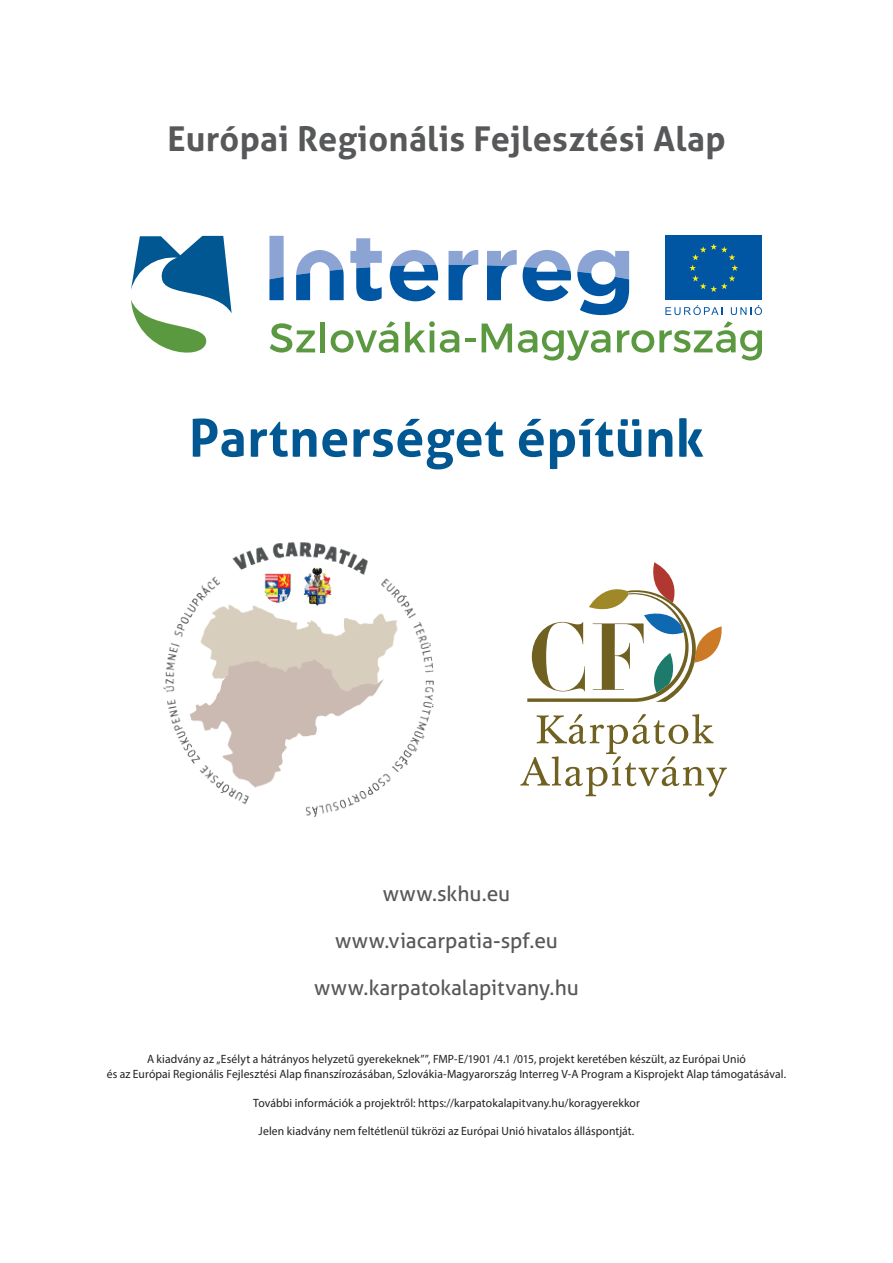
<style>
.page{position:relative;width:893px;height:1263px;background:#fff}
.page>*{position:absolute;margin:0;border:0;box-sizing:border-box;transform-origin:0 0}
.t1{font:700 52.05px "Aller";letter-spacing:.01em;color:#015792}
.t2{font:700 34.2px "Aller";letter-spacing:.01em;color:#57585a}
.t3{font:21px "Aller";letter-spacing:-.005em;color:#57585a}
.t4{font:12px/14.4px "Myriad Pro";letter-spacing:.005em;color:#231f20;text-align:center}
</style>
<div class="page">
<svg style="left:269px;top:236px;width:15px;height:64px"></svg>
<svg style="left:350px;top:238px;width:32px;height:63px"></svg>
<svg style="left:390px;top:250px;width:48px;height:51px"></svg>
<svg style="left:449px;top:250px;width:29px;height:50px"></svg>
<svg style="left:487px;top:250px;width:30px;height:50px"></svg>
<svg style="left:523px;top:250px;width:48px;height:51px"></svg>
<svg style="left:577px;top:250px;width:52px;height:65px"></svg>
<svg style="left:296px;top:250px;width:48px;height:50px"></svg>
<div style="left:665px;top:236px;width:97px;height:64px;background:#0156a4"></div>
<svg style="left:689px;top:243px;width:49px;height:49px"></svg>
<svg style="left:270px;top:323px;width:45px;height:30px"></svg>
<hr style="left:321px;top:322px;width:4px;height:30px;background:#5b9941">
<svg style="left:331px;top:321px;width:67px;height:32px"></svg>
<svg style="left:405px;top:321px;width:54px;height:32px"></svg>
<svg style="left:465px;top:338px;width:10px;height:3px"></svg>
<svg style="left:482px;top:324px;width:30px;height:28px"></svg>
<svg style="left:518px;top:330px;width:92px;height:31px"></svg>
<svg style="left:617px;top:321px;width:145px;height:39px"></svg>
<svg style="left:131px;top:236px;width:101px;height:117px"></svg>
<svg style="left:665px;top:305px;width:57px;height:10px"></svg>
<svg style="left:731px;top:305px;width:31px;height:10px"></svg>
<img style="left:163px;top:542px;width:271px;height:275px">
<svg style="left:520px;top:714px;width:207px;height:83px"></svg>
<svg style="left:527px;top:562px;width:195px;height:140px"></svg>
<h2 class="t2" style="left:167px;top:118px;width:560px">Európai Regionális Fejlesztési Alap</h2>
<h1 class="t1" style="left:189px;top:406px;width:516px">Partnerséget építünk</h1>
<h3 class="t3" style="left:383px;top:881px;width:129px">www.skhu.eu</h3>
<h3 class="t3" style="left:335px;top:928px;width:224px">www.viacarpatia-spf.eu</h3>
<h3 class="t3" style="left:314px;top:975px;width:266px">www.karpatokalapitvany.hu</h3>
<p class="t4" style="left:107px;top:1052px;width:681px">A kiadvány az „Esélyt a hátrányos helyzetű gyerekeknek””, FMP-E/1901 /4.1 /015, projekt keretében készült, az Európai Unió<br>és az Európai Regionális Fejlesztési Alap finanszírozásában, Szlovákia-Magyarország Interreg V-A Program a Kisprojekt Alap támogatásával.</p>
<p class="t4" style="left:253px;top:1095px;width:388px">További információk a projektről: https://karpatokalapitvany.hu/koragyerekkor</p>
<p class="t4" style="left:259px;top:1124px;width:377px">Jelen kiadvány nem feltétlenül tükrözi az Európai Unió hivatalos álláspontját.</p>
</div>
